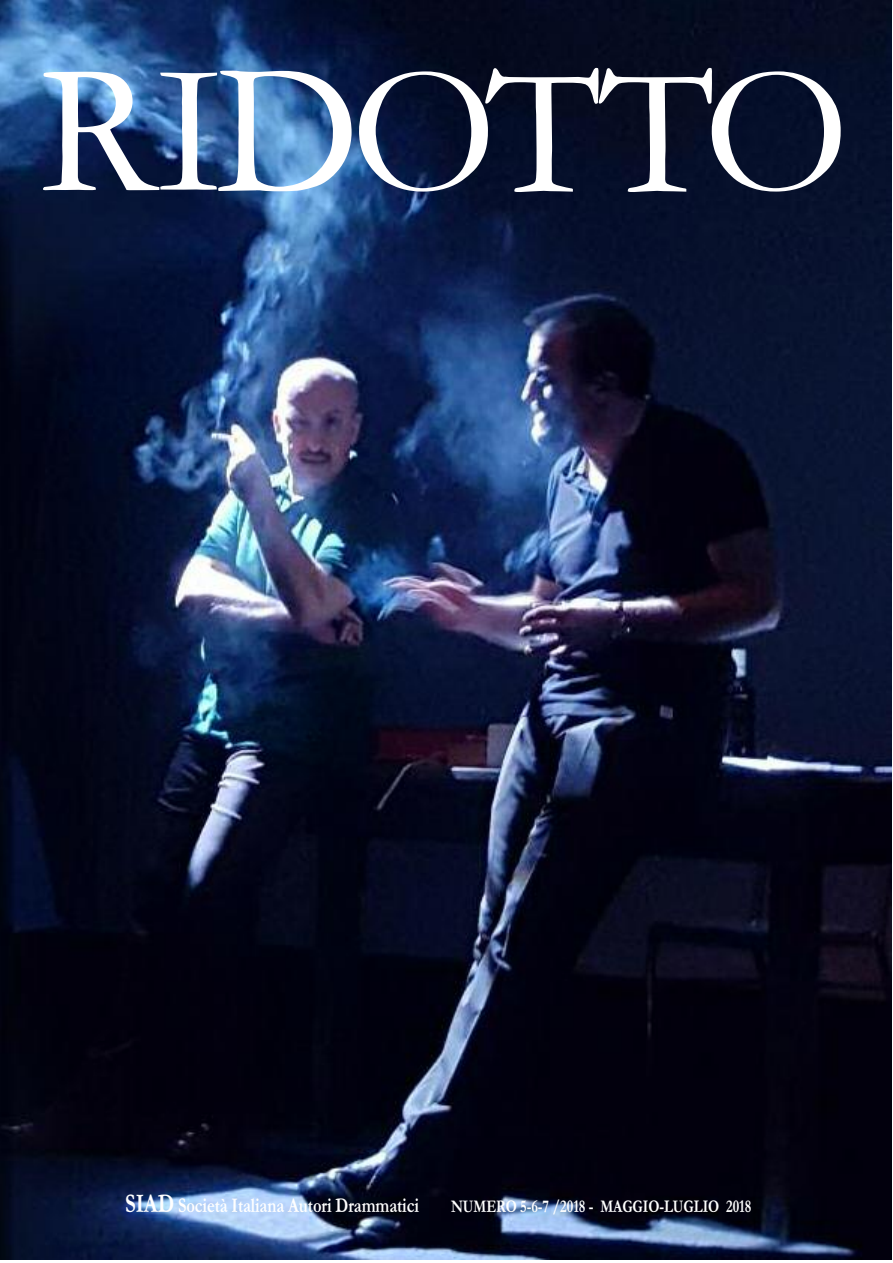
<style>
.page{position:relative;width:893px;height:1263px;background:#fff}
.page>*{position:absolute;margin:0;border:0;box-sizing:border-box;transform-origin:0 0}
.t1{font:187.5px "Garamond";letter-spacing:-.045em;color:#fff}
.t2{font:700 21px "Garamond";letter-spacing:-.005em;color:#fff;scale:.78 1}
.t3{font:700 18px "Garamond";letter-spacing:-.005em;color:#fff;scale:.78 1}
.s1{font-size:27px}
</style>
<div class="page">
<img style="left:0;top:0;width:891px;height:1259px">
<h1 class="t1" style="left:39px;top:15px;width:812px">RIDOTTO</h1>
<p class="t2" style="left:125px;top:1192px;width:378px"><span class="s1">SIAD</span> Società Italiana Autori Drammatici</p>
<p class="t3" style="left:451px;top:1195px;width:386px">NUMERO 5-6-7 /2018 - MAGGIO-LUGLIO 2018</p>
</div>
